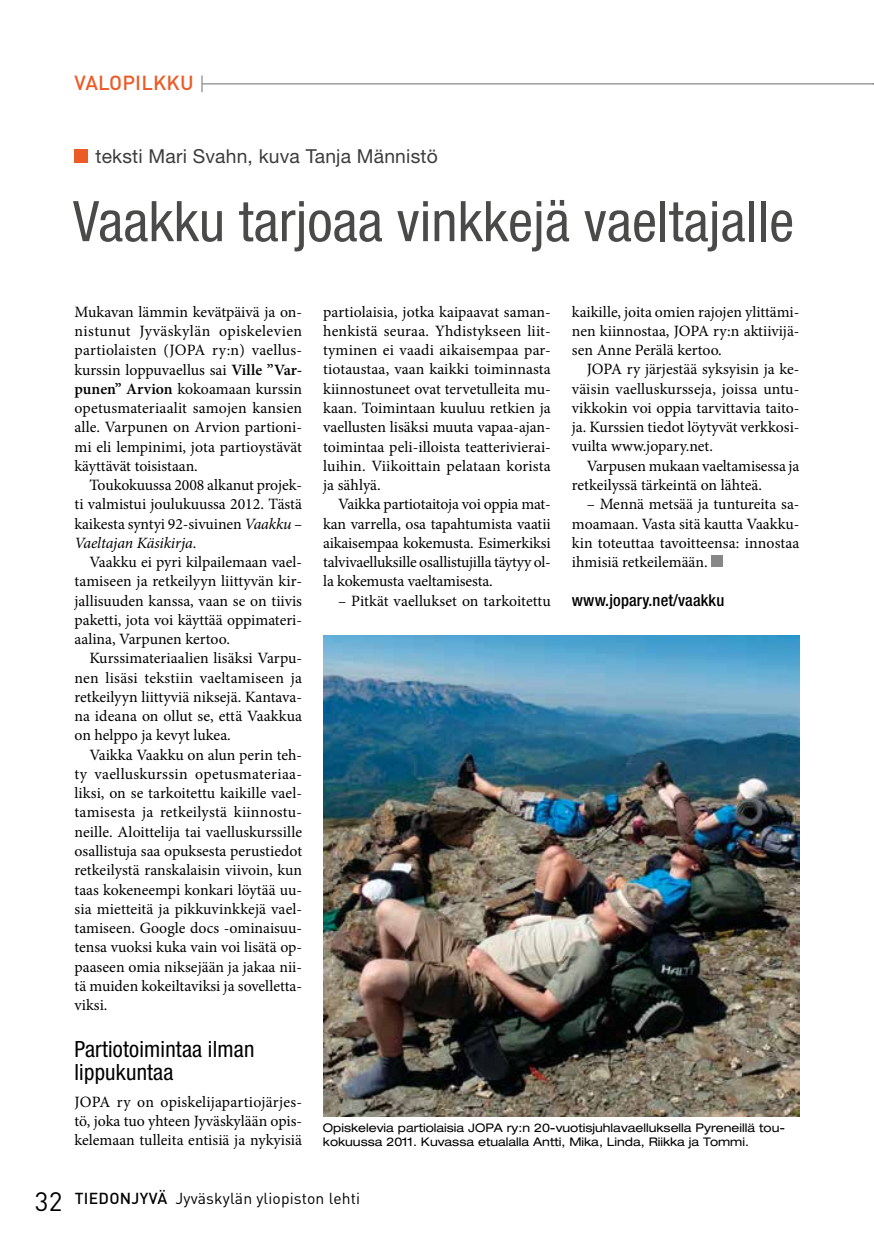
<style>
.page{position:relative;width:874px;height:1241px;background:#fff}
.page>*{position:absolute;margin:0;border:0;box-sizing:border-box;transform-origin:0 0}
.t1{font:condensed 56px "Helvetica Neue LT Std";letter-spacing:.005em;color:#4a4a49}
.t2{font:condensed 22.4px/22.8px "Helvetica Neue LT Std";letter-spacing:.01em;color:#000}
.t3{font:500 20.12px "DINOT";letter-spacing:.01em;color:#eb5b25}
.t4{font:19.25px "Helvetica Neue LT Std";letter-spacing:.01em;color:#3c3c3b}
.t5{font:500 condensed 16.45px "Helvetica Neue LT Std";letter-spacing:.01em;color:#000}
.t6{font:15.75px/19.2px "Minion Pro";color:#000;text-align:justify}
.t7{font:15.75px "DINOT";letter-spacing:.01em;color:#000}
.t8{font:expanded 11.9px/14.3px "Helvetica Neue LT Std";color:#000}
.s1{font-weight:600}
.s2{font-style:italic}
.s3{font-size:26.25px}
.s4{font-weight:500}
</style>
<div class="page">
<hr style="left:202px;top:83px;width:671px;height:1px;background:#706f6f">
<svg style="left:201px;top:76px;width:1px;height:16px"></svg>
<div style="left:710px;top:555px;width:12px;height:12px;background:#878787"></div>
<img style="left:323px;top:635px;width:476px;height:481px">
<div style="left:74px;top:149px;width:14px;height:14px;background:#eb5b25"></div>
<p class="t3" style="left:75px;top:70px;width:120px">VALOPILKKU</p>
<p class="t4" style="left:95px;top:145px;width:343px">teksti Mari Svahn, kuva Tanja Männistö</p>
<h1 class="t1" style="left:73px;top:189px;width:722px">Vaakku tarjoaa vinkkejä vaeltajalle</h1>
<p class="t6" style="left:74px;top:302px;width:229px">Mukavan lämmin kevätpäivä ja on&shy;nistunut Jyväskylän opiskelevien partiolaisten (JOPA ry:n) vaellus&shy;kurssin loppuvaellus sai <span class="s1">Ville ”Var&shy;punen” Arvion</span> kokoamaan kurssin opetusmateriaalit samojen kansien alle. Varpunen on Arvion partioni&shy;mi eli lempinimi, jota partioystävät käyttävät toisistaan.</p>
<p class="t6" style="left:74px;top:475px;width:229px;text-indent:15px">Toukokuussa 2008 alkanut projek&shy;ti valmistui joulukuussa 2012. Tästä kaikesta syntyi 92-sivuinen <span class="s2">Vaakku – Vaeltajan Käsikirja</span>.</p>
<p class="t6" style="left:74px;top:552px;width:229px;text-indent:15px">Vaakku ei pyri kilpailemaan vael&shy;tamiseen ja retkeilyyn liittyvän kir&shy;jallisuuden kanssa, vaan se on tiivis paketti, jota voi käyttää oppimateri&shy;aalina, Varpunen kertoo.</p>
<p class="t6" style="left:74px;top:648px;width:229px;text-indent:15px">Kurssimateriaalien lisäksi Varpu&shy;nen lisäsi tekstiin vaeltamiseen ja retkeilyyn liittyviä niksejä. Kantava&shy;na ideana on ollut se, että Vaakkua on helppo ja kevyt lukea.</p>
<p class="t6" style="left:74px;top:745px;width:229px;text-indent:15px">Vaikka Vaakku on alun perin teh&shy;ty vaelluskurssin opetusmateriaa&shy;liksi, on se tarkoitettu kaikille vael&shy;tamisesta ja retkeilystä kiinnostu&shy;neille. Aloittelija tai vaelluskurssille osallistuja saa opuksesta perustiedot retkeilystä ranskalaisin viivoin, kun taas kokeneempi konkari löytää uu&shy;sia mietteitä ja pikkuvinkkejä vael&shy;tamiseen. Google docs -ominaisuu&shy;tensa vuoksi kuka vain voi lisätä op&shy;paaseen omia niksejään ja jakaa nii&shy;tä muiden kokeiltaviksi ja sovelletta&shy;viksi.</p>
<h2 class="t2" style="left:74px;top:1037px;width:181px">Partiotoimintaa ilman lippukuntaa</h2>
<p class="t6" style="left:74px;top:1091px;width:229px">JOPA ry on opiskelijapartiojärjes&shy;tö, joka tuo yhteen Jyväskylään opis&shy;kelemaan tulleita entisiä ja nykyisiä</p>
<p class="t6" style="left:323px;top:302px;width:229px">partiolaisia, jotka kaipaavat saman&shy;henkistä seuraa. Yhdistykseen liit&shy;tyminen ei vaadi aikaisempaa par&shy;tiotaustaa, vaan kaikki toiminnasta kiinnostuneet ovat tervetulleita mu&shy;kaan. Toimintaan kuuluu retkien ja vaellusten lisäksi muuta vapaa-ajan&shy;toimintaa peli-illoista teatterivierai&shy;luihin. Viikoittain pelataan korista ja sählyä.</p>
<p class="t6" style="left:323px;top:494px;width:229px;text-indent:15px">Vaikka partiotaitoja voi oppia mat&shy;kan varrella, osa tapahtumista vaatii aikaisempaa kokemusta. Esimerkiksi talvivaelluksille osallistujilla täytyy ol&shy;la kokemusta vaeltamisesta.</p>
<p class="t6" style="left:338px;top:591px;width:214px">– Pitkät vaellukset on tarkoitettu</p>
<p class="t6" style="left:571px;top:302px;width:229px">kaikille, joita omien rajojen ylittämi&shy;nen kiinnostaa, JOPA ry:n aktiivijä&shy;sen Anne Perälä kertoo.</p>
<p class="t6" style="left:571px;top:360px;width:229px;text-indent:15px">JOPA ry järjestää syksyisin ja ke&shy;väisin vaelluskursseja, joissa untu&shy;vikkokin voi oppia tarvittavia taito&shy;ja. Kurssien tiedot löytyvät verkkosi&shy;vuilta www.jopary.net.</p>
<p class="t6" style="left:571px;top:456px;width:229px;text-indent:15px">Varpusen mukaan vaeltamisessa ja retkeilyssä tärkeintä on lähteä.</p>
<p class="t6" style="left:571px;top:494px;width:229px;text-indent:15px">– Mennä metsää ja tuntureita sa&shy;moamaan. Vasta sitä kautta Vaakku&shy;kin toteuttaa tavoitteensa: innostaa ihmisiä retkeilemään.</p>
<p class="t5" style="left:571px;top:590px;width:154px">www.jopary.net/vaakku</p>
<p class="t8" style="left:323px;top:1120px;width:463px">Opiskelevia partiolaisia JOPA ry:n 20-vuotisjuhlavaelluksella Pyreneillä tou&shy;kokuussa 2011. Kuvassa etualalla Antti, Mika, Linda, Riikka ja Tommi.</p>
<p class="t7" style="left:35px;top:1188px;width:327px"><span class="s3">32</span> <span class="s4">TIEDONJYVÄ</span> Jyväskylän yliopiston lehti</p>
</div>
